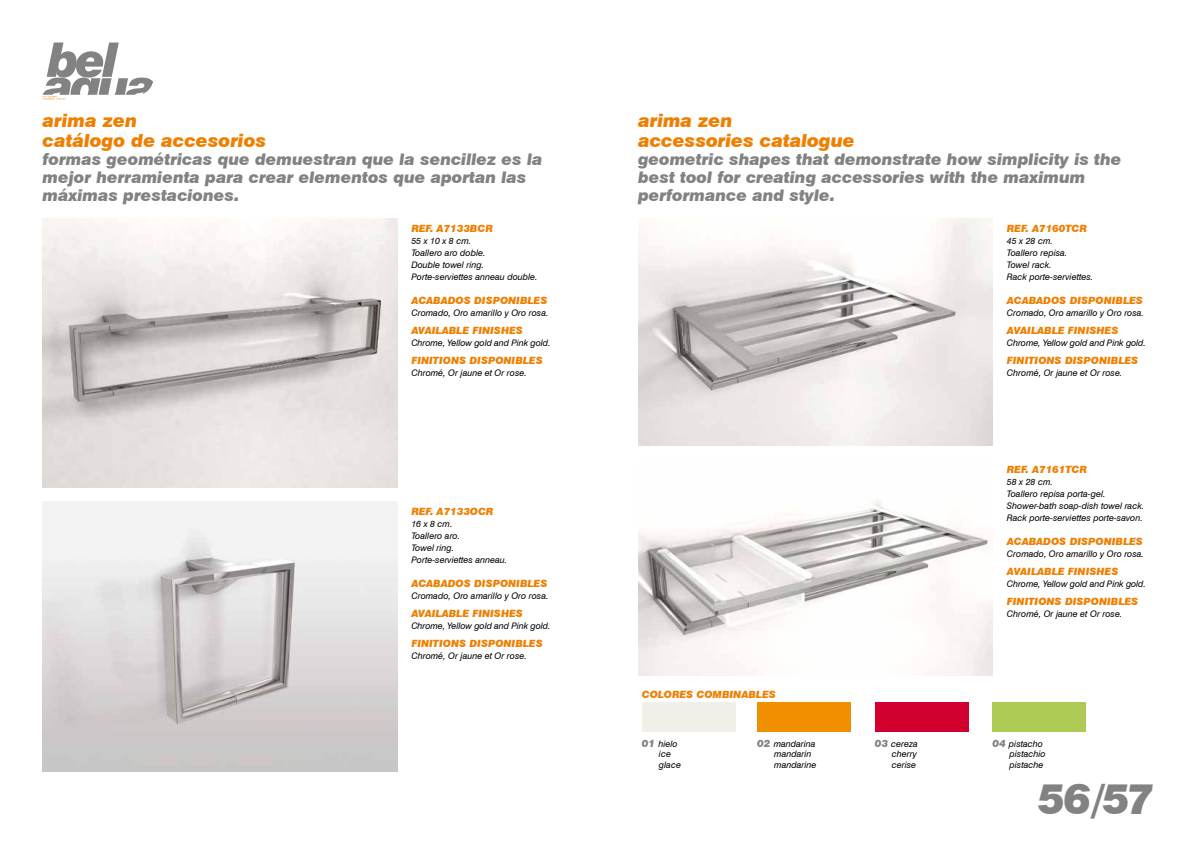
<style>
.page{position:relative;width:1191px;height:842px;background:#fff}
.page>*{position:absolute;margin:0;border:0;box-sizing:border-box;transform-origin:0 0}
.t1{font:italic 900 42px "Swiss 721 BT";color:#838283}
.t2{font:italic 900 18px/20px "Swiss 721 BT";color:#ee7f00}
.t3{font:italic 900 16px/18px "Swiss 721 BT";color:#838283}
.t4{font:italic 900 10px "Swiss 721 BT";color:#ee7f00}
.t5{font:italic 9px/12px "Swiss 721 BT";color:#000}
.s1{font-weight:900;font-size:10px;color:#838283}
</style>
<div class="page">
<img style="left:43px;top:502px;width:354px;height:269px">
<img style="left:43px;top:218px;width:354px;height:270px">
<div style="left:642px;top:702px;width:93px;height:30px;background:#f1efe7"></div>
<div style="left:757px;top:702px;width:94px;height:30px;background:#f09000"></div>
<div style="left:875px;top:702px;width:93px;height:30px;background:#d2002f"></div>
<div style="left:992px;top:702px;width:94px;height:30px;background:#adca54"></div>
<img style="left:638px;top:218px;width:354px;height:227px">
<img style="left:638px;top:499px;width:354px;height:177px">
<svg style="left:43px;top:43px;width:110px;height:57px"></svg>
<h2 class="t2" style="left:43px;top:110px;width:225px">arima zen<br>catálogo de accesorios</h2>
<h3 class="t3" style="left:43px;top:150px;width:501px">formas geométricas que demuestran que la sencillez es la mejor herramienta para crear elementos que aportan las máximas prestaciones.</h3>
<p class="t4" style="left:411px;top:222px;width:83px">REF. A7133BCR</p>
<p class="t5" style="left:411px;top:234px;width:128px">55 x 10 x 8 cm.<br>Toallero aro doble.<br>Double towel ring.<br>Porte-serviettes anneau double.</p>
<p class="t4" style="left:411px;top:294px;width:138px">ACABADOS DISPONIBLES</p>
<p class="t5" style="left:411px;top:306px;width:139px">Cromado, Oro amarillo y Oro rosa.</p>
<p class="t4" style="left:411px;top:324px;width:113px">AVAILABLE FINISHES</p>
<p class="t5" style="left:411px;top:336px;width:141px">Chrome, Yellow gold and Pink gold.</p>
<p class="t4" style="left:411px;top:354px;width:133px">FINITIONS DISPONIBLES</p>
<p class="t5" style="left:411px;top:366px;width:117px">Chromé, Or jaune et Or rose.</p>
<p class="t4" style="left:411px;top:506px;width:83px">REF. A7133OCR</p>
<p class="t5" style="left:411px;top:518px;width:97px">16 x 8 cm.<br>Toallero aro.<br>Towel ring.<br>Porte-serviettes anneau.</p>
<p class="t4" style="left:411px;top:578px;width:138px">ACABADOS DISPONIBLES</p>
<p class="t5" style="left:411px;top:590px;width:139px">Cromado, Oro amarillo y Oro rosa.</p>
<p class="t4" style="left:411px;top:608px;width:113px">AVAILABLE FINISHES</p>
<p class="t5" style="left:411px;top:620px;width:141px">Chrome, Yellow gold and Pink gold.</p>
<p class="t4" style="left:411px;top:638px;width:133px">FINITIONS DISPONIBLES</p>
<p class="t5" style="left:411px;top:650px;width:117px">Chromé, Or jaune et Or rose.</p>
<h2 class="t2" style="left:638px;top:111px;width:218px">arima zen<br>accessories catalogue</h2>
<h3 class="t3" style="left:638px;top:150px;width:485px">geometric shapes that demonstrate how simplicity is the best tool for creating accessories with the maximum performance and style.</h3>
<p class="t4" style="left:1007px;top:222px;width:81px">REF. A7160TCR</p>
<p class="t5" style="left:1007px;top:234px;width:88px">45 x 28 cm.<br>Toallero repisa.<br>Towel rack.<br>Rack porte-serviettes.</p>
<p class="t4" style="left:1007px;top:294px;width:138px">ACABADOS DISPONIBLES</p>
<p class="t5" style="left:1007px;top:306px;width:139px">Cromado, Oro amarillo y Oro rosa.</p>
<p class="t4" style="left:1007px;top:324px;width:113px">AVAILABLE FINISHES</p>
<p class="t5" style="left:1007px;top:336px;width:141px">Chrome, Yellow gold and Pink gold.</p>
<p class="t4" style="left:1007px;top:354px;width:133px">FINITIONS DISPONIBLES</p>
<p class="t5" style="left:1007px;top:366px;width:117px">Chromé, Or jaune et Or rose.</p>
<p class="t4" style="left:642px;top:688px;width:135px">COLORES COMBINABLES</p>
<p class="t4" style="left:1007px;top:463px;width:81px">REF. A7161TCR</p>
<p class="t5" style="left:1007px;top:475px;width:139px">58 x 28 cm.<br>Toallero repisa porta-gel.<br>Shower-bath soap-dish towel rack.<br>Rack porte-serviettes porte-savon.</p>
<p class="t4" style="left:1007px;top:535px;width:138px">ACABADOS DISPONIBLES</p>
<p class="t5" style="left:1007px;top:547px;width:139px">Cromado, Oro amarillo y Oro rosa.</p>
<p class="t4" style="left:1007px;top:565px;width:113px">AVAILABLE FINISHES</p>
<p class="t5" style="left:1007px;top:577px;width:141px">Chrome, Yellow gold and Pink gold.</p>
<p class="t4" style="left:1007px;top:595px;width:133px">FINITIONS DISPONIBLES</p>
<p class="t5" style="left:1007px;top:607px;width:117px">Chromé, Or jaune et Or rose.</p>
<p class="t5" style="left:659px;top:738px;width:24px;line-height:10.5px;text-indent:-17px"><span class="s1">01</span> hielo ice glace</p>
<p class="t5" style="left:774px;top:738px;width:44px;line-height:10.5px;text-indent:-17px"><span class="s1">02</span> mandarina mandarin mandarine</p>
<p class="t5" style="left:892px;top:738px;width:28px;line-height:10.5px;text-align:justify;text-indent:-17px"><span class="s1">03</span> cereza cherry cerise</p>
<p class="t5" style="left:1009px;top:738px;width:38px;line-height:10.5px;text-indent:-17px"><span class="s1">04</span> pistacho pistachio pistache</p>
<h1 class="t1" style="left:1037px;top:773px;width:118px">56/57</h1>
</div>
